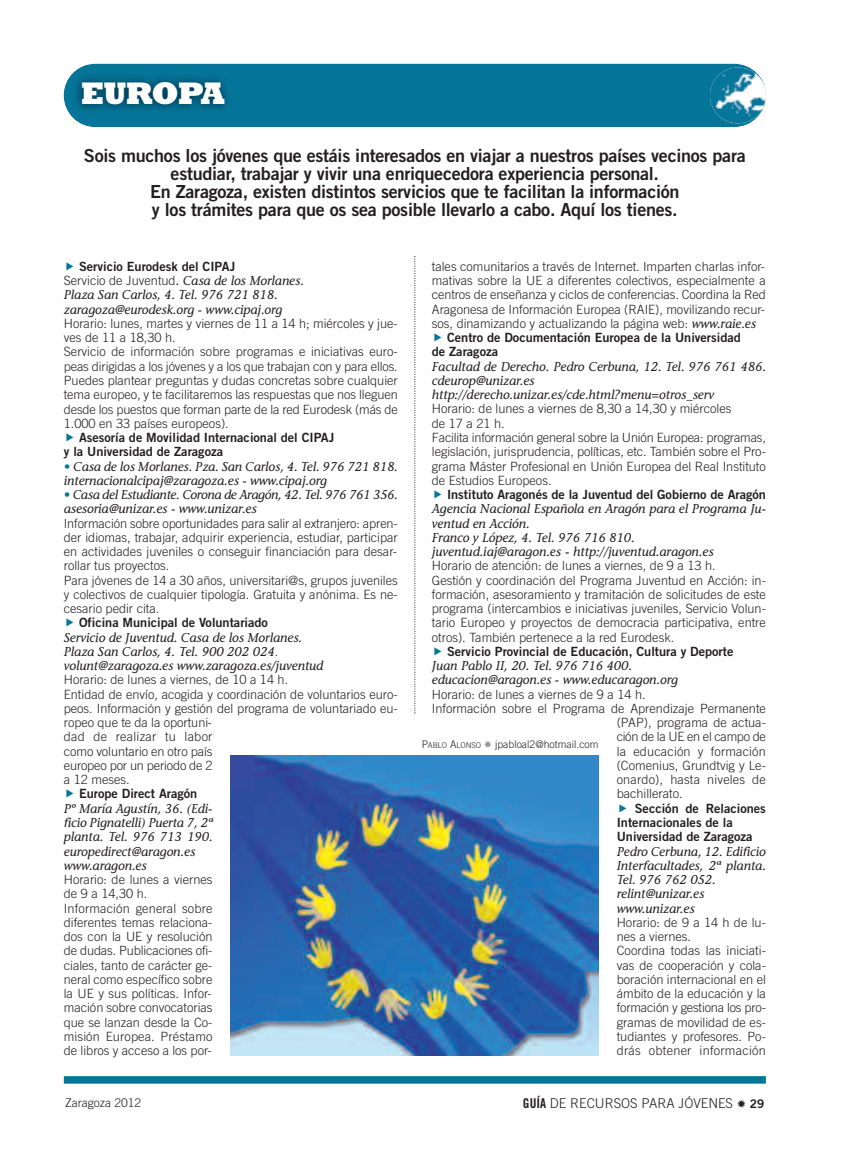
<style>
.page{position:relative;width:851px;height:1170px;background:#fff}
.page>*{position:absolute;margin:0;border:0;box-sizing:border-box;transform-origin:0 0}
.t1{font:800 31.65px "Rockwell";letter-spacing:-.03em;color:#fff}
.t2{font:18px/18px "Trade Gothic Bold Two";letter-spacing:-.015em;color:#231f20;text-align:center}
.t3{font:300 13.5px "Trade Gothic";color:#231f20}
.t4{font:300 12.75px/14.2px "Trade Gothic";color:#231f20}
.t5{font:italic 12.75px/14.2px "Stone Informal";color:#231f20}
.t6{font:12.75px/14.2px "Trade Gothic Bold Two";color:#231f20}
.t7{font:italic 12.75px/14.2px "Stone Informal";letter-spacing:-.02em;color:#231f20}
.t8{font:300 12.75px "Trade Gothic";letter-spacing:-.025em;color:#231f20}
.t9{font:300 12px "Trade Gothic";color:#231f20}
.t10{font:300 10.5px "Trade Gothic";color:#231f20}
.s1{font-family:"Trade Gothic";font-weight:300;font-style:normal}
.s2{color:#05769a}
.s3{font-family:"Stone Informal";font-weight:400;font-style:italic}
.s4{font-weight:700}
.s5{font-size:7.8px}
.s6{color:#939598}
.s7{font-family:"Trade Gothic Bold Cond Twenty";font-weight:400}
.s8{font-family:"Trade Gothic Bold Two";font-weight:400;font-size:12px}
</style>
<div class="page">
<div style="left:64px;top:1076px;width:701px;height:7px;background:#05769a"></div>
<svg style="left:414px;top:256px;width:1px;height:457px"></svg>
<div style="left:64px;top:64px;width:701px;height:63px;background:#05769a;border-radius:32px"></div>
<img style="left:709px;top:67px;width:56px;height:56px;border-radius:50%">
<img style="left:64px;top:65px;width:31px;height:62px">
<img style="left:230px;top:755px;width:368px;height:299px">
<h1 class="t1" style="left:81px;top:74px;width:146px">EUROPA</h1>
<p class="t2" style="left:84px;top:148px;width:663px">Sois muchos los jóvenes que estáis interesados en viajar a nuestros países vecinos para estudiar, trabajar y vivir una enriquecedora experiencia personal.<br>En Zaragoza, existen distintos servicios que te facilitan la información<br>y los trámites para que os sea posible llevarlo a cabo. Aquí los tienes.</p>
<p class="t6" style="left:79px;top:260px;width:158px">Servicio Eurodesk del CIPAJ</p>
<p class="t5" style="left:64px;top:275px;width:241px"><span class="s1">Servicio de Juventud</span>. Casa de los Morlanes.<br>Plaza San Carlos, 4. Tel. 976 721 818. zaragoza@eurodesk.org - www.cipaj.org</p>
<p class="t4" style="left:64px;top:317px;width:335px">Horario: lunes, martes y viernes de 11 a 14 h; miércoles y jue&shy;ves de 11 a 18,30 h.<br>Servicio de información sobre programas e iniciativas euro&shy;peas dirigidas a los jóvenes y a los que trabajan con y para ellos.<br>Puedes plantear preguntas y dudas concretas sobre cualquier tema europeo, y te facilitaremos las respuestas que nos lleguen desde los puestos que forman parte de la red Eurodesk (más de 1.000 en 33 países europeos).</p>
<p class="t6" style="left:64px;top:431px;width:272px;text-indent:15px">Asesoría de Movilidad Internacional del CIPAJ y la Universidad de Zaragoza</p>
<p class="t5" style="left:64px;top:460px;width:335px"><span class="s2">•</span> Casa de los Morlanes. Pza. San Carlos, 4. Tel. 976 721 818. internacionalcipaj@zaragoza.es - www.cipaj.org</p>
<p class="t7" style="left:64px;top:489px;width:335px"><span class="s2">•</span> Casa del Estudiante. Corona de Aragón, 42. Tel. 976 761 356. asesoria@unizar.es - www.unizar.es</p>
<p class="t4" style="left:64px;top:517px;width:335px">Información sobre oportunidades para salir al extranjero: apren&shy;der idiomas, trabajar, adquirir experiencia, estudiar, participar en actividades juveniles o conseguir financiación para desar&shy;rollar tus proyectos.<br>Para jóvenes de 14 a 30 años, universitari@s, grupos juveniles y colectivos de cualquier tipología. Gratuita y anónima. Es ne&shy;cesario pedir cita.</p>
<p class="t6" style="left:79px;top:616px;width:190px">Oficina Municipal de Voluntariado</p>
<p class="t5" style="left:64px;top:631px;width:261px">Servicio de Juventud. Casa de los Morlanes.<br>Plaza San Carlos, 4. Tel. 900 202 024<span class="s1">. </span>volunt@zaragoza.es www.zaragoza.es/juventud</p>
<p class="t4" style="left:64px;top:673px;width:335px">Horario: de lunes a viernes, de 10 a 14 h.<br>Entidad de envío, acogida y coordinación de voluntarios euro&shy;peos. Información y gestión del programa de voluntariado eu&shy;ropeo que te da la oportuni-<br>dad de realizar tu labor<br>como voluntario en otro país<br>europeo por un periodo de 2<br>a 12 meses.</p>
<p class="t6" style="left:79px;top:787px;width:120px">Europe Direct Aragón</p>
<p class="t5" style="left:64px;top:802px;width:150px">Pº María Agustín, 36. (Edi&shy;ficio Pignatelli) Puerta 7, 2ª planta. Tel. 976 713 190. europedirect@aragon.es www.aragon.es</p>
<p class="t4" style="left:64px;top:873px;width:150px">Horario: de lunes a viernes de 9 a 14,30 h.<br>Información general sobre diferentes temas relaciona&shy;dos con la UE y resolución de dudas. Publicaciones ofi&shy;ciales, tanto de carácter ge&shy;neral como específico sobre la UE y sus políticas. Infor&shy;mación sobre convocatorias que se lanzan desde la Co&shy;misión Europea. Préstamo de libros y acceso a los por-</p>
<p class="t4" style="left:432px;top:260px;width:335px;text-align:justify">tales comunitarios a través de Internet. Imparten charlas infor&shy;mativas sobre la UE a diferentes colectivos, especialmente a centros de enseñanza y ciclos de conferencias. Coordina la Red Aragonesa de Información Europea (RAIE), movilizando recur&shy;sos, dinamizando y actualizando la página web: <span class="s3">www.raie.es</span></p>
<p class="t6" style="left:432px;top:331px;width:310px;text-indent:15px">Centro de Documentación Europea de la Universidad de Zaragoza</p>
<p class="t5" style="left:432px;top:360px;width:335px">Facultad de Derecho. Pedro Cerbuna, 12. Tel. 976 761 486. cdeurop@unizar.es http://derecho.unizar.es/cde.html?menu=otros_serv</p>
<p class="t4" style="left:432px;top:403px;width:335px">Horario: de lunes a viernes de 8,30 a 14,30 y miércoles<br>de 17 a 21 h.<br>Facilita información general sobre la Unión Europea: programas, legislación, jurisprudencia, políticas, etc. También sobre el Pro&shy;grama Máster Profesional en Unión Europea del Real Instituto de Estudios Europeos.</p>
<p class="t6" style="left:447px;top:488px;width:320px">Instituto Aragonés de la Juventud del Gobierno de Aragón</p>
<p class="t5" style="left:432px;top:503px;width:335px">Agencia Nacional Española en Aragón para el Programa Ju&shy;ventud en Acción.<br>Franco y López, 4. Tel. 976 716 810. juventud.iaj@aragon.es <span class="s4">-</span> http://juventud.aragon.es</p>
<p class="t4" style="left:432px;top:559px;width:335px">Horario de atención: de lunes a viernes, de 9 a 13 h.<br>Gestión y coordinación del Programa Juventud en Acción: in&shy;formación, asesoramiento y tramitación de solicitudes de este programa (intercambios e iniciativas juveniles, Servicio Volun&shy;tario Europeo y proyectos de democracia participativa, entre otros). También pertenece a la red Eurodesk.</p>
<p class="t6" style="left:447px;top:645px;width:288px">Servicio Provincial de Educación, Cultura y Deporte</p>
<p class="t5" style="left:432px;top:660px;width:248px">Juan Pablo II, 20. Tel. 976 716 400. educacion@aragon.es - www.educaragon.org</p>
<p class="t4" style="left:432px;top:688px;width:215px">Horario: de lunes a viernes de 9 a 14 h.</p>
<p class="t4" style="left:432px;top:702px;width:335px">Información sobre el Programa de Aprendizaje Permanente</p>
<p class="t4" style="left:616px;top:716px;width:151px">(PAP), programa de actua-</p>
<p class="t8" style="left:616px;top:732px;width:151px">ción de la UE en el campo de</p>
<p class="t4" style="left:616px;top:745px;width:151px">la educación y formación</p>
<p class="t4" style="left:616px;top:759px;width:151px">(Comenius, Grundtvig y Le-</p>
<p class="t4" style="left:616px;top:773px;width:151px">onardo), hasta niveles de</p>
<p class="t4" style="left:616px;top:787px;width:67px">bachillerato.</p>
<p class="t6" style="left:616px;top:802px;width:151px;text-indent:18px">Sección de Relaciones<br>Internacionales de la<br>Universidad de Zaragoza</p>
<p class="t5" style="left:616px;top:845px;width:151px">Pedro Cerbuna, 12. Edificio<br>Interfacultades, 2ª planta.<br>Tel. 976 762 052. relint@unizar.es www.unizar.es</p>
<p class="t4" style="left:616px;top:916px;width:151px">Horario: de 9 a 14 h de lu&shy;nes a viernes.<br>Coordina todas las iniciati&shy;vas de cooperación y cola&shy;boración internacional en el ámbito de la educación y la formación y gestiona los pro&shy;gramas de movilidad de es&shy;tudiantes y profesores. Po&shy;drás obtener información</p>
<p class="t10" style="left:421px;top:740px;width:178px">P<span class="s5">ABLO</span> A<span class="s5">LONSO</span> <span class="s6">✹</span> jpabloal2@hotmail.com</p>
<p class="t9" style="left:65px;top:1098px;width:77px">Zaragoza 2012</p>
<p class="t3" style="left:523px;top:1097px;width:243px"><span class="s7">GUÍA</span> DE RECURSOS PARA JÓVENES ✹ <span class="s8">29</span></p>
</div>
